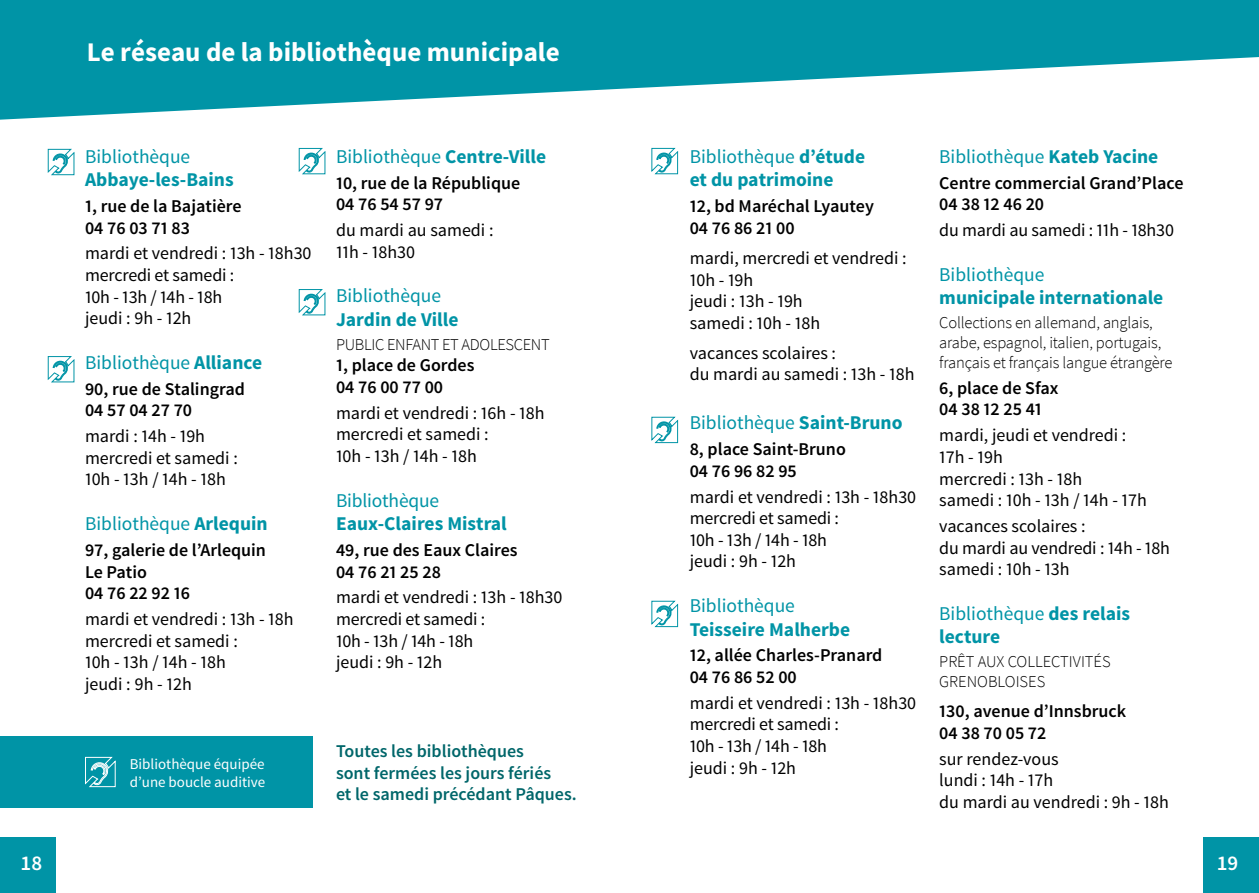
<style>
.page{position:relative;width:1259px;height:893px;background:#fff}
.page>*{position:absolute;margin:0;border:0;box-sizing:border-box;transform-origin:0 0}
.t1{font:27px "Source Sans Variable";color:#fff}
.t2{font:600 21px "Source Sans Pro";color:#fff}
.t3{font:19.5px "Source Sans Pro";color:#0094a6}
.t4{font:700 19.5px/23.4px "Source Sans Pro";color:#0094a6}
.t5{font:18px/21.6px "Source Sans Pro";color:#000}
.t6{font:600 18px/21.6px "Source Sans Pro";color:#000}
.t7{font:600 18px/21.6px "Source Sans Pro";color:#00666a}
.t8{font:300 16.5px/19.8px "Source Sans Pro";letter-spacing:-.01em;color:#000}
.t9{font:15px/18px "Source Sans Pro";color:#fff}
.s1{font-weight:700}
.s2{font-weight:400}
</style>
<div class="page">
<div style="left:0;top:838px;width:55px;height:55px;background:#0094a6"></div>
<div style="left:1203px;top:838px;width:56px;height:55px;background:#0094a6"></div>
<svg style="left:0;top:0;width:1259px;height:120px;fill:#0094a6"></svg>
<svg style="left:298px;top:148px;width:28px;height:27px"></svg>
<svg style="left:298px;top:289px;width:28px;height:27px"></svg>
<svg style="left:47px;top:149px;width:28px;height:26px"></svg>
<svg style="left:47px;top:356px;width:28px;height:27px"></svg>
<div style="left:0;top:736px;width:313px;height:72px;background:#0094a6"></div>
<svg style="left:85px;top:756px;width:31px;height:31px"></svg>
<svg style="left:651px;top:416px;width:27px;height:27px"></svg>
<svg style="left:651px;top:148px;width:27px;height:27px"></svg>
<svg style="left:651px;top:600px;width:27px;height:27px"></svg>
<h1 class="t1" style="left:87px;top:35px;width:474px">Le réseau de la bibliothèque municipale</h1>
<p class="t3" style="left:85px;top:144px;width:107px">Bibliothèque</p>
<p class="t4" style="left:85px;top:169px;width:150px">Abbaye-les-Bains</p>
<p class="t6" style="left:85px;top:196px;width:158px">1, rue de la Bajatière<br>04 76 03 71 83</p>
<p class="t5" style="left:85px;top:243px;width:228px">mardi et vendredi : 13h - 18h30 mercredi et samedi :<br>10h - 13h / 14h - 18h<br>jeudi : 9h - 12h</p>
<p class="t3" style="left:85px;top:350px;width:179px">Bibliothèque <span class="s1">Alliance</span></p>
<p class="t6" style="left:85px;top:378px;width:161px">90, rue de Stalingrad<br>04 57 04 27 70</p>
<p class="t5" style="left:85px;top:426px;width:154px">mardi : 14h - 19h mercredi et samedi :<br>10h - 13h / 14h - 18h</p>
<p class="t3" style="left:85px;top:511px;width:184px">Bibliothèque <span class="s1">Arlequin</span></p>
<p class="t6" style="left:85px;top:540px;width:182px">97, galerie de l’Arlequin<br>Le Patio<br>04 76 22 92 16</p>
<p class="t5" style="left:85px;top:608px;width:210px">mardi et vendredi : 13h - 18h mercredi et samedi :<br>10h - 13h / 14h - 18h<br>jeudi : 9h - 12h</p>
<p class="t9" style="left:130px;top:755px;width:137px">Bibliothèque équipée d’une boucle auditive</p>
<p class="t3" style="left:336px;top:144px;width:212px">Bibliothèque <span class="s1">Centre-Ville</span></p>
<p class="t6" style="left:336px;top:172px;width:186px">10, rue de la République<br>04 76 54 57 97</p>
<p class="t5" style="left:336px;top:220px;width:159px">du mardi au samedi :<br>11h - 18h30</p>
<p class="t3" style="left:336px;top:284px;width:107px">Bibliothèque</p>
<p class="t4" style="left:336px;top:308px;width:124px">Jardin de Ville</p>
<p class="t8" style="left:336px;top:334px;width:215px">PUBLIC ENFANT ET ADOLESCENT</p>
<p class="t6" style="left:336px;top:355px;width:140px">1, place de Gordes<br>04 76 00 77 00</p>
<p class="t5" style="left:336px;top:402px;width:210px">mardi et vendredi : 16h - 18h mercredi et samedi :<br>10h - 13h / 14h - 18h</p>
<p class="t3" style="left:336px;top:488px;width:105px">Bibliothèque</p>
<p class="t4" style="left:336px;top:513px;width:172px">Eaux-Claires Mistral</p>
<p class="t6" style="left:336px;top:540px;width:183px">49, rue des Eaux Claires<br>04 76 21 25 28</p>
<p class="t5" style="left:336px;top:587px;width:228px">mardi et vendredi : 13h - 18h30 mercredi et samedi :<br>10h - 13h / 14h - 18h<br>jeudi : 9h - 12h</p>
<p class="t7" style="left:336px;top:741px;width:242px">Toutes les bibliothèques<br>sont fermées les jours fériés<br>et le samedi précédant Pâques.</p>
<p class="t4" style="left:690px;top:145px;width:177px"><span class="s2">Bibliothèque</span> d’étude et du patrimoine</p>
<p class="t6" style="left:690px;top:196px;width:186px">12, bd Maréchal Lyautey<br>04 76 86 21 00</p>
<p class="t5" style="left:690px;top:247px;width:218px">mardi, mercredi et vendredi :<br>10h - 19h<br>jeudi : 13h - 19h<br>samedi : 10h - 18h</p>
<p class="t5" style="left:690px;top:342px;width:226px">vacances scolaires :<br>du mardi au samedi : 13h - 18h</p>
<p class="t3" style="left:690px;top:411px;width:214px">Bibliothèque <span class="s1">Saint-Bruno</span></p>
<p class="t6" style="left:690px;top:439px;width:158px">8, place Saint-Bruno<br>04 76 96 82 95</p>
<p class="t5" style="left:690px;top:486px;width:228px">mardi et vendredi : 13h - 18h30 mercredi et samedi :<br>10h - 13h / 14h - 18h<br>jeudi : 9h - 12h</p>
<p class="t3" style="left:690px;top:594px;width:107px">Bibliothèque</p>
<p class="t4" style="left:690px;top:618px;width:162px">Teisseire Malherbe</p>
<p class="t6" style="left:690px;top:645px;width:194px">12, allée Charles-Pranard<br>04 76 86 52 00</p>
<p class="t5" style="left:690px;top:692px;width:228px">mardi et vendredi : 13h - 18h30 mercredi et samedi :<br>10h - 13h / 14h - 18h<br>jeudi : 9h - 12h</p>
<p class="t3" style="left:939px;top:144px;width:221px">Bibliothèque <span class="s1">Kateb Yacine</span></p>
<p class="t6" style="left:939px;top:173px;width:246px">Centre commercial Grand’Place<br>04 38 12 46 20</p>
<p class="t5" style="left:939px;top:220px;width:236px">du mardi au samedi : 11h - 18h30</p>
<p class="t3" style="left:939px;top:262px;width:107px">Bibliothèque</p>
<p class="t4" style="left:939px;top:287px;width:226px">municipale internationale</p>
<p class="t8" style="left:939px;top:313px;width:235px">Collections en allemand, anglais, arabe, espagnol, italien, portugais, français et français langue étrangère</p>
<p class="t6" style="left:939px;top:378px;width:121px">6, place de Sfax<br>04 38 12 25 41</p>
<p class="t5" style="left:939px;top:425px;width:209px">mardi, jeudi et vendredi :<br>17h - 19h<br>mercredi : 13h - 18h<br>samedi : 10h - 13h / 14h - 17h</p>
<p class="t5" style="left:939px;top:515px;width:232px">vacances scolaires :<br>du mardi au vendredi : 14h - 18h samedi : 10h - 13h</p>
<p class="t4" style="left:939px;top:602px;width:192px"><span class="s2">Bibliothèque</span> des relais lecture</p>
<p class="t8" style="left:939px;top:652px;width:173px">PRÊT AUX COLLECTIVITÉS<br>GRENOBLOISES</p>
<p class="t6" style="left:939px;top:701px;width:189px">130, avenue d’Innsbruck<br>04 38 70 05 72</p>
<p class="t5" style="left:939px;top:748px;width:231px">sur rendez-vous<br>lundi : 14h - 17h<br>du mardi au vendredi : 9h - 18h</p>
<p class="t2" style="left:21px;top:850px;width:23px">18</p>
<p class="t2" style="left:1216px;top:850px;width:23px">19</p>
</div>
